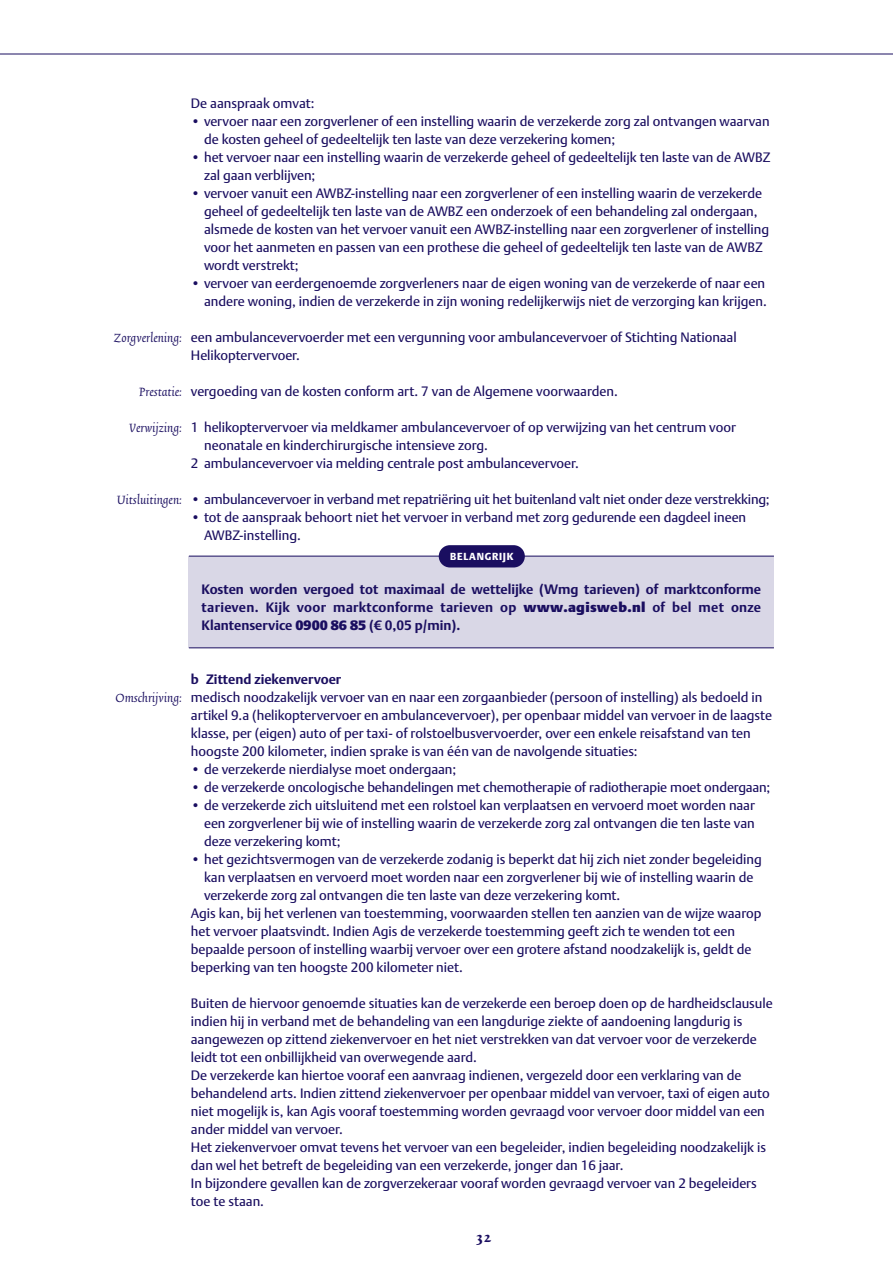
<style>
.page{position:relative;width:893px;height:1263px;background:#fff}
.page>*{position:absolute;margin:0;border:0;box-sizing:border-box;transform-origin:0 0}
.t1{font:700 18px "Trinite No 2";color:#1a0e60}
.t2{font:13.5px/18px "DTL Argo T";color:#1a0e60}
.t3{font:700 13.5px/18px "DTL Argo T";letter-spacing:.01em;color:#1a0e60;text-align:justify}
.t4{font:700 13.5px "DTL Argo ST";color:#1a0e60}
.t5{font:900 10.2px "DTL Argo T";letter-spacing:.075em;color:#fff}
.s1{font-family:"Trinite No 2";font-style:italic;font-size:15px}
.s2{font-weight:800}
</style>
<div class="page">
<hr style="left:0;top:54px;width:893px;height:1px;background:#1a0e60">
<div style="left:189px;top:556px;width:585px;height:92px;background:#d9d7e6"></div>
<hr style="left:189px;top:556px;width:585px;height:1px;background:#1a0e60">
<hr style="left:189px;top:648px;width:585px;height:1px;background:#1a0e60">
<div style="left:439px;top:545px;width:86px;height:22px;background:#1a0e60;border-radius:11px"></div>
<p class="t2" style="left:191px;top:94px;width:125px">De aanspraak omvat:</p>
<p class="t2" style="left:204px;top:112px;width:567px;text-indent:-13px">• vervoer naar een zorgverlener of een instelling waarin de verzekerde zorg zal ontvangen waarvan de kosten geheel of gedeeltelijk ten laste van deze verzekering komen;</p>
<p class="t2" style="left:204px;top:148px;width:568px;text-indent:-13px">• het vervoer naar een instelling waarin de verzekerde geheel of gedeeltelijk ten laste van de AWBZ zal gaan verblijven;</p>
<p class="t2" style="left:204px;top:184px;width:567px;text-indent:-13px">• vervoer vanuit een AWBZ-instelling naar een zorgverlener of een instelling waarin de verzekerde geheel of gedeeltelijk ten laste van de AWBZ een onderzoek of een behandeling zal ondergaan, alsmede de kosten van het vervoer vanuit een AWBZ-instelling naar een zorgverlener of instelling voor het aanmeten en passen van een prothese die geheel of gedeeltelijk ten laste van de AWBZ wordt verstrekt;</p>
<p class="t2" style="left:191px;top:274px;width:577px;text-align:right">• vervoer van eerdergenoemde zorgverleners naar de eigen woning van de verzekerde of naar een andere woning, indien de verzekerde in zijn woning redelijkerwijs niet de verzorging kan krijgen.</p>
<p class="t2" style="left:191px;top:328px;width:547px;text-indent:-77px"><span class="s1">Zorgverlening:</span> een ambulancevervoerder met een vergunning voor ambulancevervoer of Stichting Nationaal<br>Helikoptervervoer.</p>
<p class="t2" style="left:139px;top:382px;width:480px"><span class="s1">Prestatie:</span> vergoeding van de kosten conform art. 7 van de Algemene voorwaarden.</p>
<p class="t2" style="left:129px;top:418px;width:608px"><span class="s1">Verwijzing:</span> 1 helikoptervervoer via meldkamer ambulancevervoer of op verwijzing van het centrum voor</p>
<p class="t2" style="left:204px;top:436px;width:285px">neonatale en kinderchirurgische intensieve zorg.</p>
<p class="t2" style="left:191px;top:454px;width:389px">2 ambulancevervoer via melding centrale post ambulancevervoer.</p>
<p class="t2" style="left:117px;top:490px;width:655px"><span class="s1">Uitsluitingen:</span> • ambulancevervoer in verband met repatriëring uit het buitenland valt niet onder deze verstrekking;</p>
<p class="t2" style="left:204px;top:508px;width:544px;text-indent:-13px">• tot de aanspraak behoort niet het vervoer in verband met zorg gedurende een dagdeel ineen<br>AWBZ-instelling.</p>
<p class="t5" style="left:450px;top:551px;width:65px">BELANGRIJK</p>
<p class="t3" style="left:202px;top:580px;width:561px">Kosten worden vergoed tot maximaal de wettelijke (Wmg tarieven) of marktconforme tarieven. Kijk voor marktconforme tarieven op <span class="s2">www.agisweb.nl</span> of bel met onze Klantenservice <span class="s2">0900 86 85</span> (€ 0,05 p/min).</p>
<p class="t4" style="left:191px;top:671px;width:152px">b Zittend ziekenvervoer</p>
<p class="t2" style="left:191px;top:688px;width:583px;text-indent:-75px"><span class="s1">Omschrijving:</span> medisch noodzakelijk vervoer van en naar een zorgaanbieder (persoon of instelling) als bedoeld in artikel 9.a (helikoptervervoer en ambulancevervoer), per openbaar middel van vervoer in de laagste klasse, per (eigen) auto of per taxi- of rolstoelbusvervoerder, over een enkele reisafstand van ten hoogste 200 kilometer, indien sprake is van één van de navolgende situaties:</p>
<p class="t2" style="left:191px;top:760px;width:267px">• de verzekerde nierdialyse moet ondergaan;</p>
<p class="t2" style="left:191px;top:778px;width:581px">• de verzekerde oncologische behandelingen met chemotherapie of radiotherapie moet ondergaan;</p>
<p class="t2" style="left:204px;top:796px;width:552px;text-align:justify;text-indent:-13px">• de verzekerde zich uitsluitend met een rolstoel kan verplaatsen en vervoerd moet worden naar een zorgverlener bij wie of instelling waarin de verzekerde zorg zal ontvangen die ten laste van deze verzekering komt;</p>
<p class="t2" style="left:191px;top:850px;width:572px">• het gezichtsvermogen van de verzekerde zodanig is beperkt dat hij zich niet zonder begeleiding</p>
<p class="t2" style="left:204px;top:868px;width:551px">kan verplaatsen en vervoerd moet worden naar een zorgverlener bij wie of instelling waarin de</p>
<p class="t2" style="left:204px;top:886px;width:418px">verzekerde zorg zal ontvangen die ten laste van deze verzekering komt.</p>
<p class="t2" style="left:191px;top:904px;width:572px">Agis kan, bij het verlenen van toestemming, voorwaarden stellen ten aanzien van de wijze waarop</p>
<p class="t2" style="left:191px;top:922px;width:546px">het vervoer plaatsvindt. Indien Agis de verzekerde toestemming geeft zich te wenden tot een</p>
<p class="t2" style="left:191px;top:940px;width:562px">bepaalde persoon of instelling waarbij vervoer over een grotere afstand noodzakelijk is, geldt de</p>
<p class="t2" style="left:191px;top:958px;width:273px">beperking van ten hoogste 200 kilometer niet.</p>
<p class="t2" style="left:191px;top:994px;width:584px">Buiten de hiervoor genoemde situaties kan de verzekerde een beroep doen op de hardheidsclausule indien hij in verband met de behandeling van een langdurige ziekte of aandoening langdurig is aangewezen op zittend ziekenvervoer en het niet verstrekken van dat vervoer voor de verzekerde leidt tot een onbillijkheid van overwegende aard.<br>De verzekerde kan hiertoe vooraf een aanvraag indienen, vergezeld door een verklaring van de behandelend arts. Indien zittend ziekenvervoer per openbaar middel van vervoer, taxi of eigen auto niet mogelijk is, kan Agis vooraf toestemming worden gevraagd voor vervoer door middel van een ander middel van vervoer.<br>Het ziekenvervoer omvat tevens het vervoer van een begeleider, indien begeleiding noodzakelijk is dan wel het betreft de begeleiding van een verzekerde, jonger dan 16 jaar.<br>In bijzondere gevallen kan de zorgverzekeraar vooraf worden gevraagd vervoer van 2 begeleiders toe te staan.</p>
<h1 class="t1" style="left:476px;top:1225px;width:17px">32</h1>
</div>
